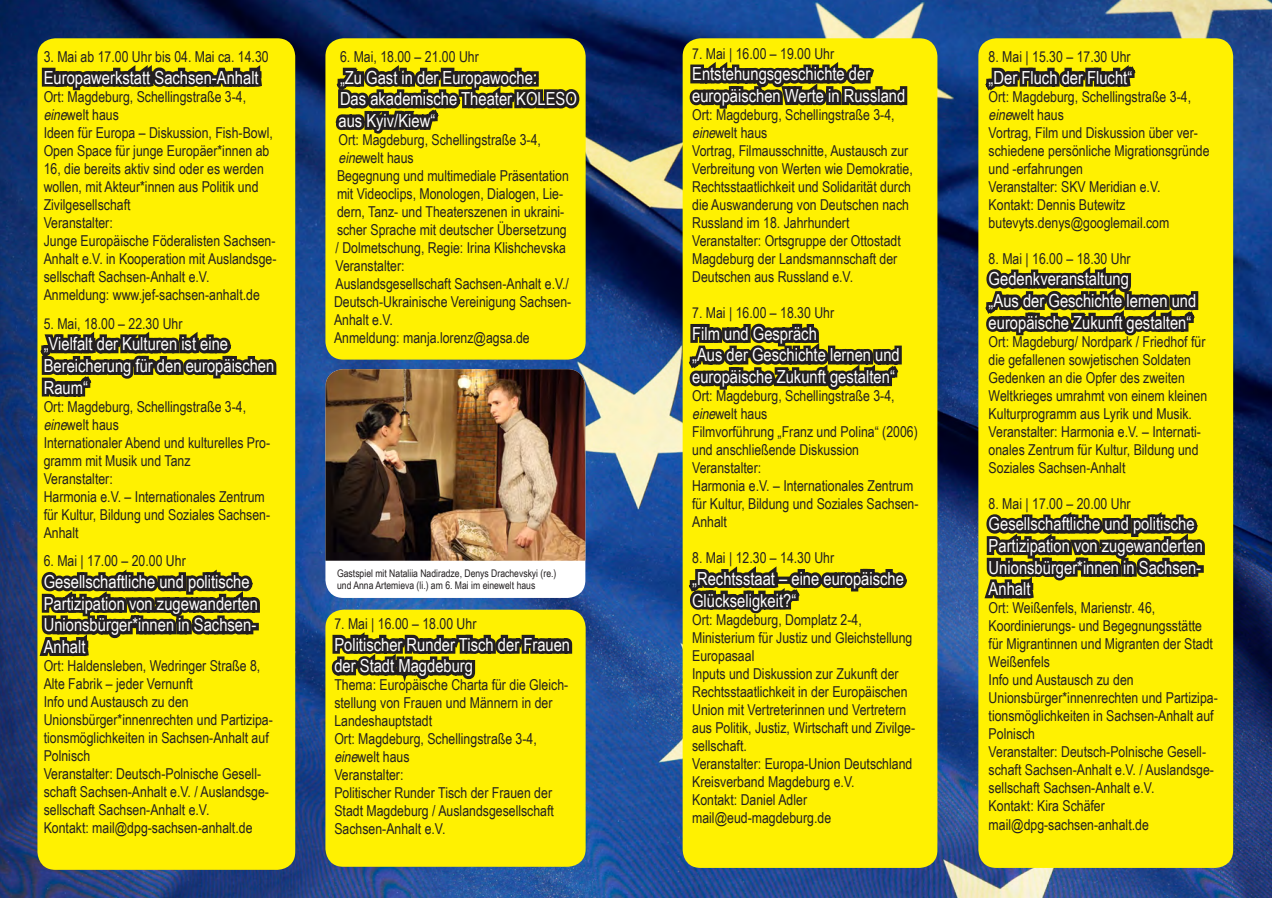
<style>
.page{position:relative;width:1272px;height:898px;background:#fff}
.page>*{position:absolute;margin:0;border:0;box-sizing:border-box;transform-origin:0 0}
.t1{font:18px/21.6px "Arial Narrow";color:#fff}
.t2{font:15px/18px "Arial Narrow";color:#231f20}
.t3{font:10.5px/12.6px "Arial Narrow";color:#231f20}
.s1{font-style:italic}
</style>
<div class="page">
<img style="left:0;top:0;width:1271px;height:897px">
<div style="left:325px;top:38px;width:260px;height:321px;background:#fff101;border-radius:18px"></div>
<div style="left:325px;top:609px;width:260px;height:257px;background:#fff101;border-radius:18px"></div>
<div style="left:682px;top:38px;width:255px;height:829px;background:#fff101;border-radius:18px"></div>
<div style="left:978px;top:38px;width:255px;height:829px;background:#fff101;border-radius:18px"></div>
<svg style="left:689px;top:62px;width:219px;height:47px"></svg>
<svg style="left:688px;top:323px;width:214px;height:67px"></svg>
<svg style="left:688px;top:566px;width:219px;height:48px"></svg>
<svg style="left:985px;top:65px;width:151px;height:26px"></svg>
<svg style="left:985px;top:267px;width:214px;height:69px"></svg>
<svg style="left:984px;top:512px;width:221px;height:87px"></svg>
<svg style="left:335px;top:46px;width:249px;height:88px"></svg>
<div style="left:37px;top:38px;width:258px;height:831px;background:#fff101;border-radius:18px"></div>
<svg style="left:39px;top:41px;width:223px;height:50px"></svg>
<svg style="left:33px;top:324px;width:244px;height:85px"></svg>
<svg style="left:35px;top:562px;width:225px;height:106px"></svg>
<div style="left:325px;top:369px;width:260px;height:228px;background:#fff;border-radius:18px"></div>
<img style="left:325px;top:369px;width:260px;height:191px">
<svg style="left:327px;top:617px;width:246px;height:65px"></svg>
<p class="t2" style="left:44px;top:47px;width:226px">3. Mai ab 17.00 Uhr bis 04. Mai ca. 14.30</p>
<p class="t1" style="left:44px;top:66px;width:216px">Europawerkstatt Sachsen-Anhalt</p>
<p class="t2" style="left:44px;top:87px;width:234px">Ort: Magdeburg, Schellingstraße 3-4, <span class="s1">eine</span>welt haus<br>Ideen für Europa – Diskussion, Fish-Bowl, Open Space für junge Europäer*innen ab 16, die bereits aktiv sind oder es werden wollen, mit Akteur*innen aus Politik und Zivilgesellschaft<br>Veranstalter:<br>Junge Europäische Föderalisten Sachsen-Anhalt e.V. in Kooperation mit Auslandsge&shy;sellschaft Sachsen-Anhalt e.V.<br>Anmeldung: www.jef-sachsen-anhalt.de</p>
<p class="t2" style="left:44px;top:314px;width:140px">5. Mai, 18.00 – 22.30 Uhr</p>
<p class="t1" style="left:44px;top:332px;width:232px">„Vielfalt der Kulturen ist eine<br>Bereicherung für den europäischen<br>Raum“</p>
<p class="t2" style="left:44px;top:396px;width:228px">Ort: Magdeburg, Schellingstraße 3-4, <span class="s1">eine</span>welt haus<br>Internationaler Abend und kulturelles Pro&shy;gramm mit Musik und Tanz<br>Veranstalter:<br>Harmonia e.V. – Internationales Zentrum für Kultur, Bildung und Soziales Sachsen-<br>Anhalt</p>
<p class="t2" style="left:44px;top:551px;width:144px">6. Mai | 17.00 – 20.00 Uhr</p>
<p class="t1" style="left:44px;top:570px;width:216px">Gesellschaftliche und politische<br>Partizipation von zugewanderten<br>Unionsbürger*innen in Sachsen-<br>Anhalt</p>
<p class="t2" style="left:44px;top:656px;width:231px">Ort: Haldensleben, Wedringer Straße 8, Alte Fabrik – jeder Vernunft<br>Info und Austausch zu den Unionsbürger*innenrechten und Partizipa&shy;tionsmöglichkeiten in Sachsen-Anhalt auf Polnisch<br>Veranstalter: Deutsch-Polnische Gesell&shy;schaft Sachsen-Anhalt e.V. / Auslandsge&shy;sellschaft Sachsen-Anhalt e.V.<br>Kontakt: mail@dpg-sachsen-anhalt.de</p>
<p class="t2" style="left:340px;top:47px;width:140px">6. Mai, 18.00 – 21.00 Uhr</p>
<p class="t1" style="left:338px;top:66px;width:240px">„Zu Gast in der Europawoche:<br>Das akademische Theater KOLESO aus Kyiv/Kiew“</p>
<p class="t2" style="left:334px;top:130px;width:239px">Ort: Magdeburg, Schellingstraße 3-4, <span class="s1">eine</span>welt haus<br>Begegnung und multimediale Präsentation mit Videoclips, Monologen, Dialogen, Lie&shy;dern, Tanz- und Theaterszenen in ukraini&shy;scher Sprache mit deutscher Übersetzung<br>/ Dolmetschung, Regie: Irina Klishchevska Veranstalter:<br>Auslandsgesellschaft Sachsen-Anhalt e.V./ Deutsch-Ukrainische Vereinigung Sachsen-Anhalt e.V.<br>Anmeldung: manja.lorenz@agsa.de</p>
<p class="t3" style="left:337px;top:566px;width:221px">Gastspiel mit Nataliia Nadiradze, Denys Drachevskyi (re.) und Anna Artemieva (li.) am 6. Mai im einewelt haus</p>
<p class="t2" style="left:334px;top:614px;width:144px">7. Mai | 16.00 – 18.00 Uhr</p>
<p class="t1" style="left:334px;top:632px;width:237px">Politischer Runder Tisch der Frauen der Stadt Magdeburg</p>
<p class="t2" style="left:334px;top:675px;width:235px">Thema: Europäische Charta für die Gleich&shy;stellung von Frauen und Männern in der<br>Landeshauptstadt<br>Ort: Magdeburg, Schellingstraße 3-4, <span class="s1">eine</span>welt haus<br>Veranstalter:<br>Politischer Runder Tisch der Frauen der<br>Stadt Magdeburg / Auslandsgesellschaft<br>Sachsen-Anhalt e.V.</p>
<p class="t2" style="left:692px;top:44px;width:144px">7. Mai | 16.00 – 19.00 Uhr</p>
<p class="t1" style="left:692px;top:63px;width:215px">Entstehungsgeschichte der europäischen Werte in Russland</p>
<p class="t2" style="left:692px;top:105px;width:222px">Ort: Magdeburg, Schellingstraße 3-4, <span class="s1">eine</span>welt haus<br>Vortrag, Filmausschnitte, Austausch zur Verbreitung von Werten wie Demokratie, Rechtsstaatlichkeit und Solidarität durch die Auswanderung von Deutschen nach Russland im 18. Jahrhundert Veranstalter: Ortsgruppe der Ottostadt Magdeburg der Landsmannschaft der Deutschen aus Russland e.V.</p>
<p class="t2" style="left:692px;top:303px;width:144px">7. Mai | 16.00 – 18.30 Uhr</p>
<p class="t1" style="left:692px;top:322px;width:209px">Film und Gespräch<br>„Aus der Geschichte lernen und europäische Zukunft gestalten“</p>
<p class="t2" style="left:692px;top:386px;width:228px">Ort: Magdeburg, Schellingstraße 3-4, <span class="s1">eine</span>welt haus<br>Filmvorführung „Franz und Polina“ (2006) und anschließende Diskussion<br>Veranstalter:<br>Harmonia e.V. – Internationales Zentrum für Kultur, Bildung und Soziales Sachsen-<br>Anhalt</p>
<p class="t2" style="left:692px;top:548px;width:144px">8. Mai | 12.30 – 14.30 Uhr</p>
<p class="t1" style="left:692px;top:567px;width:213px">„Rechtsstaat – eine europäische<br>Glückseligkeit?“</p>
<p class="t2" style="left:692px;top:609px;width:224px">Ort: Magdeburg, Domplatz 2-4,<br>Ministerium für Justiz und Gleichstellung<br>Europasaal<br>Inputs und Diskussion zur Zukunft der<br>Rechtsstaatlichkeit in der Europäischen<br>Union mit Vertreterinnen und Vertretern aus Politik, Justiz, Wirtschaft und Zivilge&shy;sellschaft.<br>Veranstalter: Europa-Union Deutschland<br>Kreisverband Magdeburg e.V.<br>Kontakt: Daniel Adler mail@eud-magdeburg.de</p>
<p class="t2" style="left:988px;top:47px;width:144px">8. Mai | 15.30 – 17.30 Uhr</p>
<p class="t1" style="left:988px;top:66px;width:145px">„Der Fluch der Flucht“</p>
<p class="t2" style="left:988px;top:87px;width:222px">Ort: Magdeburg, Schellingstraße 3-4, <span class="s1">eine</span>welt haus<br>Vortrag, Film und Diskussion über ver&shy;schiedene persönliche Migrationsgründe und -erfahrungen<br>Veranstalter: SKV Meridian e.V.<br>Kontakt: Dennis Butewitz butevyts.denys@googlemail.com</p>
<p class="t2" style="left:988px;top:249px;width:144px">8. Mai | 16.00 – 18.30 Uhr</p>
<p class="t1" style="left:988px;top:267px;width:209px">Gedenkveranstaltung<br>„Aus der Geschichte lernen und europäische Zukunft gestalten“</p>
<p class="t2" style="left:988px;top:332px;width:220px">Ort: Magdeburg/ Nordpark / Friedhof für die gefallenen sowjetischen Soldaten Gedenken an die Opfer des zweiten Weltkrieges umrahmt von einem kleinen Kulturprogramm aus Lyrik und Musik.<br>Veranstalter: Harmonia e.V. – Internati&shy;onales Zentrum für Kultur, Bildung und Soziales Sachsen-Anhalt</p>
<p class="t2" style="left:988px;top:494px;width:144px">8. Mai | 17.00 – 20.00 Uhr</p>
<p class="t1" style="left:988px;top:512px;width:216px">Gesellschaftliche und politische<br>Partizipation von zugewanderten<br>Unionsbürger*innen in Sachsen-<br>Anhalt</p>
<p class="t2" style="left:988px;top:598px;width:231px">Ort: Weißenfels, Marienstr. 46,<br>Koordinierungs- und Begegnungsstätte für Migrantinnen und Migranten der Stadt<br>Weißenfels<br>Info und Austausch zu den<br>Unionsbürger*innenrechten und Partizipa&shy;tionsmöglichkeiten in Sachsen-Anhalt auf<br>Polnisch<br>Veranstalter: Deutsch-Polnische Gesell&shy;schaft Sachsen-Anhalt e.V. / Auslandsge&shy;sellschaft Sachsen-Anhalt e.V.<br>Kontakt: Kira Schäfer mail@dpg-sachsen-anhalt.de</p>
</div>
